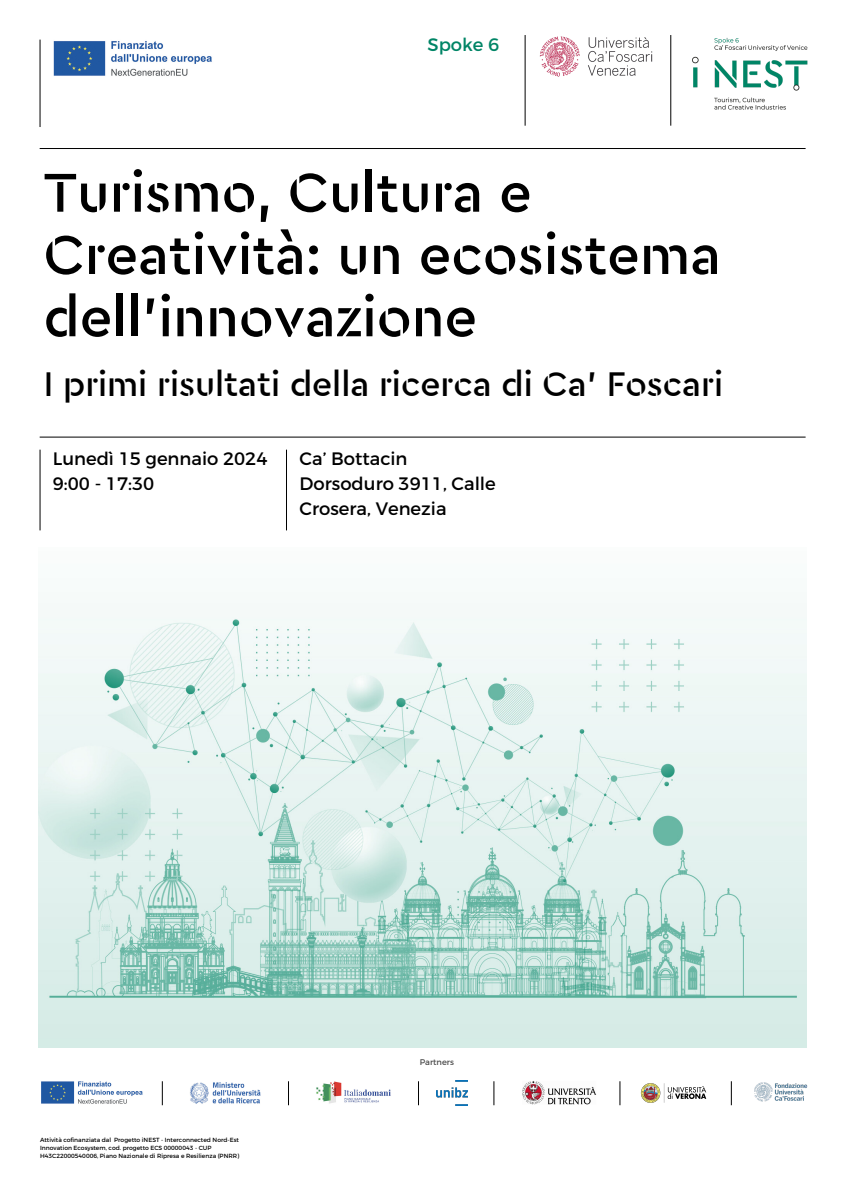
<style>
.page{position:relative;width:842px;height:1191px;background:#fff}
.page>*{position:absolute;margin:0;border:0;box-sizing:border-box;transform-origin:0 0}
.t1{font:500 57.2px/62.2px "Cera Stencil PRO";color:#000}
.t2{font:500 35.2px "Cera Stencil PRO";color:#000}
.t3{font:18px/24.8px "Montserrat";color:#000}
.t4{font:18px "Montserrat";color:#008566}
.t5{font:8.2px "Montserrat";color:#4d4d4d}
.t6{font:6px/8px "Montserrat";color:#000}
</style>
<div class="page">
<img style="left:53px;top:41px;width:159px;height:35px">
<img style="left:692px;top:38px;width:116px;height:72px">
<hr style="left:40px;top:436px;width:766px;height:1px;background:#000">
<hr style="left:40px;top:148px;width:766px;height:1px;background:#000">
<hr style="left:525px;top:35px;width:1px;height:91px;background:#000">
<hr style="left:40px;top:40px;width:1px;height:87px;background:#000">
<hr style="left:40px;top:449px;width:1px;height:81px;background:#000">
<hr style="left:670px;top:35px;width:1px;height:91px;background:#000">
<hr style="left:286px;top:449px;width:1px;height:81px;background:#000">
<img style="left:539px;top:36px;width:114px;height:41px">
<img style="left:41px;top:1081px;width:122px;height:25px">
<img style="left:316px;top:1081px;width:75px;height:23px">
<img style="left:190px;top:1082px;width:71px;height:22px">
<svg style="left:288px;top:1081px;width:1px;height:24px"></svg>
<svg style="left:418px;top:1081px;width:1px;height:24px"></svg>
<svg style="left:494px;top:1081px;width:1px;height:24px"></svg>
<svg style="left:620px;top:1081px;width:1px;height:24px"></svg>
<svg style="left:731px;top:1081px;width:1px;height:24px"></svg>
<svg style="left:162px;top:1081px;width:1px;height:24px"></svg>
<img style="left:640px;top:1083px;width:67px;height:20px">
<img style="left:436px;top:1080px;width:32px;height:25px">
<img style="left:522px;top:1081px;width:74px;height:24px">
<img style="left:755px;top:1082px;width:53px;height:20px">
<img style="left:39px;top:617px;width:767px;height:430px">
<p class="t4" style="left:427px;top:33px;width:73px">Spoke 6</p>
<p class="t1" style="left:44px;top:159px;width:679px">Turismo, Cultura e<br>Creatività: un ecosistema dell’innovazione</p>
<p class="t2" style="left:44px;top:360px;width:681px">I primi risultati della ricerca di Ca’ Foscari</p>
<p class="t3" style="left:53px;top:447px;width:216px">Lunedì 15 gennaio 2024<br>9:00 - 17:30</p>
<p class="t3" style="left:300px;top:447px;width:109px">Ca’ Bottacin</p>
<p class="t3" style="left:300px;top:471px;width:198px">Dorsoduro 3911, Calle<br>Crosera, Venezia</p>
<p class="t6" style="left:40px;top:1136px;width:201px">Attività cofinanziata dal Progetto iNEST - Interconnected Nord-Est<br>Innovation Ecosystem, cod. progetto ECS 00000043 - CUP<br>H43C22000540006, Piano Nazionale di Ripresa e Resilienza (PNRR)</p>
<p class="t5" style="left:420px;top:1057px;width:36px">Partners</p>
</div>
